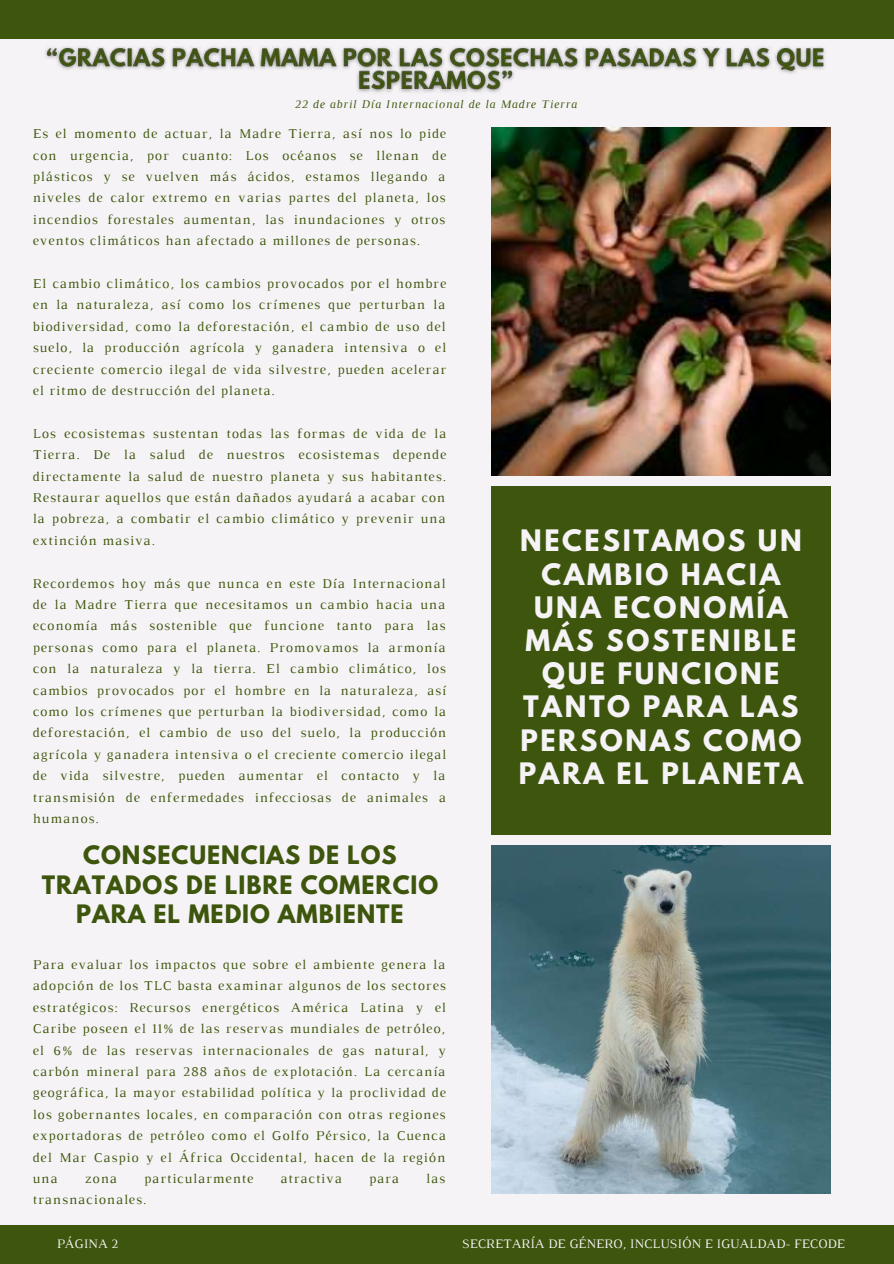
<style>
.page{position:relative;width:894px;height:1264px;background:#fff}
.page>*{position:absolute;margin:0;border:0;box-sizing:border-box;transform-origin:0 0}
.t1{font:700 26.25px/33.2px "League Spartan";letter-spacing:.1em;color:#f5f3f5;text-align:center}
.t2{font:700 22.5px/29.2px "League Spartan";letter-spacing:.04em;color:#3d550c;text-align:center}
.t3{font:13.8px/21.5px "Luthier";letter-spacing:.07em;color:#3d550c;text-align:justify}
.t4{font:13.2px "Luthier";color:#f5f3f5}
.t5{font:italic 11.85px "Luthier";letter-spacing:.07em;color:#3d550c}
</style>
<div class="page">
<div style="left:0;top:0;width:893px;height:1263px;background:#f5f3f5"></div>
<div style="left:0;top:1224px;width:893px;height:39px;background:#3d550c"></div>
<div style="left:0;top:0;width:893px;height:39px;background:#3d550c"></div>
<div style="left:491px;top:486px;width:339px;height:348px;background:#3d550c"></div>
<img style="left:491px;top:127px;width:339px;height:348px">
<img style="left:491px;top:845px;width:339px;height:348px">
<img style="left:45px;top:46px;width:780px;height:47px">
<p class="t5" style="left:294px;top:100px;width:283px">22 de abril Día Internacional de la Madre Tierra</p>
<p class="t3" style="left:33px;top:124px;width:415px">Es el momento de actuar, la Madre Tierra, así nos lo pide con urgencia, por cuanto: Los océanos se llenan de plásticos y se vuelven más ácidos, estamos llegando a niveles de calor extremo en varias partes del planeta, los incendios forestales aumentan, las inundaciones y otros eventos climáticos han afectado a millones de personas.</p>
<p class="t3" style="left:33px;top:274px;width:415px">El cambio climático, los cambios provocados por el hombre en la naturaleza, así como los crímenes que perturban la biodiversidad, como la deforestación, el cambio de uso del suelo, la producción agrícola y ganadera intensiva o el creciente comercio ilegal de vida silvestre, pueden acelerar el ritmo de destrucción del planeta.</p>
<p class="t3" style="left:33px;top:423px;width:415px">Los ecosistemas sustentan todas las formas de vida de la Tierra. De la salud de nuestros ecosistemas depende directamente la salud de nuestro planeta y sus habitantes.<br>Restaurar aquellos que están dañados ayudará a acabar con la pobreza, a combatir el cambio climático y prevenir una extinción masiva.</p>
<p class="t3" style="left:33px;top:573px;width:415px">Recordemos hoy más que nunca en este Día Internacional de la Madre Tierra que necesitamos un cambio hacia una economía más sostenible que funcione tanto para las personas como para el planeta. Promovamos la armonía con la naturaleza y la tierra. El cambio climático, los cambios provocados por el hombre en la naturaleza, así como los crímenes que perturban la biodiversidad, como la deforestación, el cambio de uso del suelo, la producción agrícola y ganadera intensiva o el creciente comercio ilegal de vida silvestre, pueden aumentar el contacto y la transmisión de enfermedades infecciosas de animales a humanos.</p>
<h2 class="t2" style="left:42px;top:843px;width:398px">CONSECUENCIAS DE LOS<br>TRATADOS DE LIBRE COMERCIO<br>PARA EL MEDIO AMBIENTE</h2>
<p class="t3" style="left:33px;top:954px;width:414px">Para evaluar los impactos que sobre el ambiente genera la adopción de los TLC basta examinar algunos de los sectores estratégicos: Recursos energéticos América Latina y el Caribe poseen el 11% de las reservas mundiales de petróleo, el 6% de las reservas internacionales de gas natural, y carbón mineral para 288 años de explotación. La cercanía geográfica, la mayor estabilidad política y la proclividad de los gobernantes locales, en comparación con otras regiones exportadoras de petróleo como el Golfo Pérsico, la Cuenca del Mar Caspio y el África Occidental, hacen de la región una</p>
<p class="t3" style="left:85px;top:1168px;width:34px">zona</p>
<p class="t3" style="left:144px;top:1168px;width:111px">particularmente</p>
<p class="t3" style="left:280px;top:1168px;width:63px">atractiva</p>
<p class="t3" style="left:369px;top:1168px;width:31px">para</p>
<p class="t3" style="left:426px;top:1168px;width:20px">las</p>
<p class="t3" style="left:33px;top:1190px;width:115px">transnacionales.</p>
<p class="t4" style="left:57px;top:1239px;width:63px">PÁGINA 2</p>
<h1 class="t1" style="left:518px;top:527px;width:286px">NECESITAMOS UN<br>CAMBIO HACIA<br>UNA ECONOMÍA<br>MÁS SOSTENIBLE<br>QUE FUNCIONE<br>TANTO PARA LAS<br>PERSONAS COMO<br>PARA EL PLANETA</h1>
<p class="t4" style="left:461px;top:1238px;width:384px">SECRETARÍA DE GÉNERO, INCLUSIÓN E IGUALDAD- FECODE</p>
</div>
